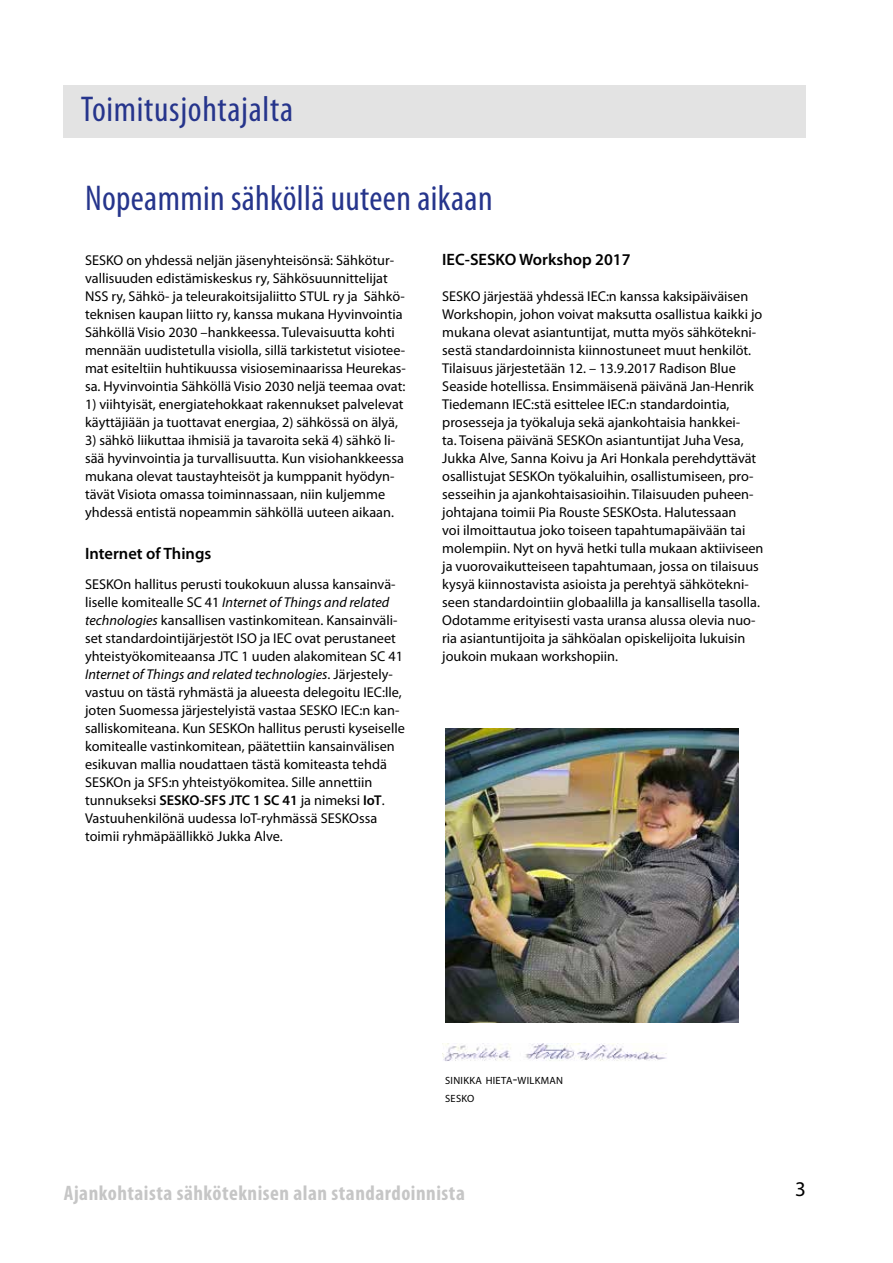
<style>
.page{position:relative;width:893px;height:1263px;background:#fff}
.page>*{position:absolute;margin:0;border:0;box-sizing:border-box;transform-origin:0 0}
.t1{font:condensed 36px "Myriad Pro";letter-spacing:.01em;color:#26358c}
.t2{font:700 condensed 21px "Myriad Pro";letter-spacing:.025em;color:#c6c6c6}
.t3{font:21px "Myriad Pro";color:#000}
.t4{font:600 16.5px "Myriad Pro";color:#000}
.t5{font:14.25px/18px "Myriad Pro";color:#000}
.t6{font:10.5px/18px "Myriad Pro";letter-spacing:.03em;color:#000}
.s1{font-style:italic}
.s2{font-weight:600}
.s3{font-size:15px}
</style>
<div class="page">
<div style="left:64px;top:85px;width:742px;height:52px;background:#e3e3e3"></div>
<img style="left:442px;top:1043px;width:225px;height:18px">
<img style="left:445px;top:729px;width:294px;height:293px">
<h1 class="t1" style="left:81px;top:87px;width:214px">Toimitusjohtajalta</h1>
<h1 class="t1" style="left:85px;top:176px;width:409px">Nopeammin sähköllä uuteen aikaan</h1>
<p class="t5" style="left:85px;top:251px;width:322px">SESKO on yhdessä neljän jäsenyhteisönsä: Sähkötur&shy;vallisuuden edistämiskeskus ry, Sähkösuunnittelijat NSS ry, Sähkö- ja teleurakoitsijaliitto STUL ry ja Sähkö&shy;teknisen kaupan liitto ry, kanssa mukana Hyvinvointia Sähköllä Visio 2030 –hankkeessa. Tulevaisuutta kohti mennään uudistetulla visiolla, sillä tarkistetut visiotee&shy;mat esiteltiin huhtikuussa visioseminaarissa Heurekas&shy;sa. Hyvinvointia Sähköllä Visio 2030 neljä teemaa ovat:</p>
<p class="t5" style="left:85px;top:395px;width:320px">1) viihtyisät, energiatehokkaat rakennukset palvelevat käyttäjiään ja tuottavat energiaa, 2) sähkössä on älyä,</p>
<p class="t5" style="left:85px;top:431px;width:320px">3) sähkö liikuttaa ihmisiä ja tavaroita sekä 4) sähkö li&shy;sää hyvinvointia ja turvallisuutta. Kun visiohankkeessa mukana olevat taustayhteisöt ja kumppanit hyödyn&shy;tävät Visiota omassa toiminnassaan, niin kuljemme yhdessä entistä nopeammin sähköllä uuteen aikaan.</p>
<p class="t4" style="left:85px;top:543px;width:128px">Internet of Things</p>
<p class="t5" style="left:85px;top:575px;width:321px">SESKOn hallitus perusti toukokuun alussa kansainvä&shy;liselle komitealle SC 41 <span class="s1">Internet of Things and related technologies</span> kansallisen vastinkomitean. Kansainväli&shy;set standardointijärjestöt ISO ja IEC ovat perustaneet yhteistyökomiteaansa JTC 1 uuden alakomitean SC 41<br><span class="s1">Internet of Things and related technologies</span>. Järjestely&shy;vastuu on tästä ryhmästä ja alueesta delegoitu IEC:lle, joten Suomessa järjestelyistä vastaa SESKO IEC:n kan&shy;salliskomiteana. Kun SESKOn hallitus perusti kyseiselle komitealle vastinkomitean, päätettiin kansainvälisen esikuvan mallia noudattaen tästä komiteasta tehdä SESKOn ja SFS:n yhteistyökomitea. Sille annettiin tunnukseksi <span class="s2">SESKO-SFS JTC 1 SC 41</span> ja nimeksi <span class="s2">IoT</span>.<br>Vastuuhenkilönä uudessa IoT-ryhmässä SESKOssa toimii ryhmäpäällikkö Jukka Alve.</p>
<p class="t4" style="left:442px;top:249px;width:190px">IEC-SESKO Workshop 2017</p>
<p class="t5" style="left:442px;top:287px;width:323px">SESKO järjestää yhdessä IEC:n kanssa kaksipäiväisen Workshopin, johon voivat maksutta osallistua kaikki jo mukana olevat asiantuntijat, mutta myös sähkötekni&shy;sestä standardoinnista kiinnostuneet muut henkilöt.<br>Tilaisuus järjestetään 12. – 13.9.2017 Radison Blue Seaside hotellissa. Ensimmäisenä päivänä Jan-Henrik Tiedemann IEC:stä esittelee IEC:n standardointia, prosesseja ja työkaluja sekä ajankohtaisia hankkei-<br>ta. Toisena päivänä SESKOn asiantuntijat Juha Vesa, Jukka Alve, Sanna Koivu ja Ari Honkala perehdyttävät osallistujat SESKOn työkaluihin, osallistumiseen, pro&shy;sesseihin ja ajankohtaisasioihin. Tilaisuuden puheen&shy;johtajana toimii Pia Rouste SESKOsta. Halutessaan<br>voi ilmoittautua joko toiseen tapahtumapäivään tai molempiin. Nyt on hyvä hetki tulla mukaan aktiiviseen ja vuorovaikutteiseen tapahtumaan, jossa on tilaisuus kysyä kiinnostavista asioista ja perehtyä sähkötekni&shy;seen standardointiin globaalilla ja kansallisella tasolla.<br>Odotamme erityisesti vasta uransa alussa olevia nuo&shy;ria asiantuntijoita ja sähköalan opiskelijoita lukuisin joukoin mukaan workshopiin.</p>
<p class="t6" style="left:445px;top:1071px;width:120px">SINIKKA HIETA<span class="s3">-</span>WILKMAN<br>SESKO</p>
<h2 class="t2" style="left:64px;top:1179px;width:403px">Ajankohtaista sähköteknisen alan standardoinnista</h2>
<h2 class="t3" style="left:795px;top:1176px;width:12px">3</h2>
</div>
